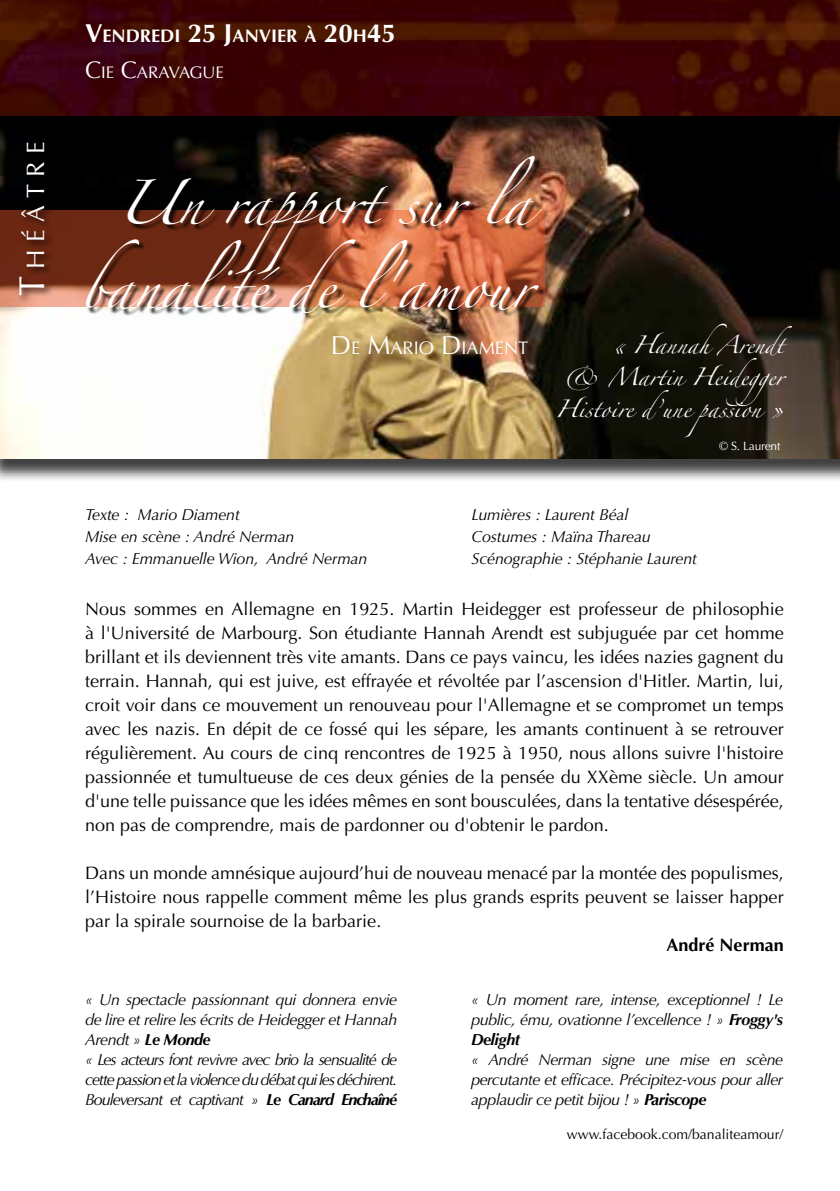
<style>
.page{position:relative;width:840px;height:1191px;background:#fff}
.page>*{position:absolute;margin:0;border:0;box-sizing:border-box;transform-origin:0 0}
.t1{font:40px/84px "Zapfino";color:#fff;text-align:right}
.t2{font:25.2px "Optima";letter-spacing:.285em;color:#fff}
.t3{font:700 18.2px "Optima";color:#fff}
.t4{font:18.2px "Optima";color:#fff}
.t5{font:18px/24px "Optima";color:#000;text-align:justify}
.t6{font:700 18px "Optima";color:#000}
.t7{font:16.8px "Optima";color:#fff}
.t8{font:italic 16px/20px "Optima";letter-spacing:-.06em;color:#000}
.t9{font:italic 16px/20px "Optima";letter-spacing:-.03em;color:#000;text-align:justify}
.t10{font:italic 16px/22px "Optima";letter-spacing:-.01em;color:#000}
.t11{font:16px "Zapfino";color:#fff}
.t12{font:14px "Optima";color:#000}
.t13{font:12px "Optima";letter-spacing:-.02em;color:#fff}
.s1{font-size:36px}
.s2{font-size:26px}
.s3{font-size:24px}
.s4{font-weight:700}
</style>
<div class="page">
<div style="left:0;top:66px;width:839px;height:417px;background:#000;opacity:.75"></div>
<img style="left:0;top:141px;width:839px;height:317px">
<div style="left:0;top:0;width:839px;height:141px;background:#000;opacity:.75"></div>
<img style="left:0;top:0;width:839px;height:116px">
<svg style="left:0;top:210px;width:87px;height:96px;fill:#6c2813"></svg>
<div style="left:87px;top:157px;width:461px;height:163px;background:#000;opacity:.75"></div>
<div style="left:17px;top:141px;width:37px;height:164px;background:#000;opacity:.75"></div>
<h2 class="t2" style="left:21px;top:296px;width:156px;rotate:-90deg"><span class="s1">T</span>HÉÂTRE</h2>
<p class="t3" style="left:85px;top:25px;width:312px"><span class="s2">V</span>ENDREDI <span class="s2">25 J</span>ANVIER À <span class="s2">20</span>H<span class="s2">45</span></p>
<p class="t7" style="left:85px;top:62px;width:140px"><span class="s3">C</span>IE <span class="s3">C</span>ARAVAGUE</p>
<h1 class="t1" style="left:80px;top:167px;width:456px">Un rapport sur la banalité de l'amour</h1>
<p class="t4" style="left:330px;top:337px;width:198px"><span class="s2">D</span> E <span class="s2">M</span>ARIO <span class="s2">D</span> IAMENT</p>
<p class="t11" style="left:611px;top:338px;width:182px">« HannahArendt</p>
<p class="t11" style="left:564px;top:370px;width:228px">&amp; Martin Heidegger</p>
<p class="t11" style="left:555px;top:402px;width:230px">Histoire d’une passion »</p>
<p class="t13" style="left:719px;top:438px;width:63px">© S. Laurent</p>
<p class="t10" style="left:85px;top:503px;width:283px">Texte : Mario Diament<br>Mise en scène : André Nerman<br>Avec : Emmanuelle Wion, André Nerman</p>
<p class="t10" style="left:471px;top:503px;width:227px">Lumières : Laurent Béal<br>Costumes : Maïna Thareau<br>Scénographie : Stéphanie Laurent</p>
<p class="t5" style="left:85px;top:596px;width:699px">Nous sommes en Allemagne en 1925. Martin Heidegger est professeur de philosophie à l'Université de Marbourg. Son étudiante Hannah Arendt est subjuguée par cet homme brillant et ils deviennent très vite amants. Dans ce pays vaincu, les idées nazies gagnent du terrain. Hannah, qui est juive, est effrayée et révoltée par l’ascension d'Hitler. Martin, lui, croit voir dans ce mouvement un renouveau pour l'Allemagne et se compromet un temps avec les nazis. En dépit de ce fossé qui les sépare, les amants continuent à se retrouver régulièrement. Au cours de cinq rencontres de 1925 à 1950, nous allons suivre l'histoire passionnée et tumultueuse de ces deux génies de la pensée du XXème siècle. Un amour d'une telle puissance que les idées mêmes en sont bousculées, dans la tentative désespérée, non pas de comprendre, mais de pardonner ou d'obtenir le pardon.</p>
<p class="t5" style="left:85px;top:860px;width:699px">Dans un monde amnésique aujourd’hui de nouveau menacé par la montée des populismes, l’Histoire nous rappelle comment même les plus grands esprits peuvent se laisser happer par la spirale sournoise de la barbarie.</p>
<p class="t6" style="left:666px;top:934px;width:119px">André Nerman</p>
<p class="t8" style="left:85px;top:990px;width:313px">« Un spectacle passionnant qui donnera envie de lire et relire les écrits de Heidegger et Hannah Arendt » <span class="s4">Le Monde<br></span>« Les acteurs font revivre avec brio la sensualité de cette passion et la violence du débat qui les déchirent.<br>Bouleversant et captivant » <span class="s4">Le Canard Enchaîné</span></p>
<p class="t9" style="left:471px;top:989px;width:313px">« Un moment rare, intense, exceptionnel ! Le public, ému, ovationne l’excellence ! » <span class="s4">Froggy's Delight</span></p>
<p class="t9" style="left:471px;top:1049px;width:313px">« André Nerman signe une mise en scène percutante et efficace. Précipitez-vous pour aller applaudir ce petit bijou ! » <span class="s4">Pariscope</span></p>
<p class="t12" style="left:566px;top:1126px;width:218px">www.facebook.com/banaliteamour/</p>
</div>
